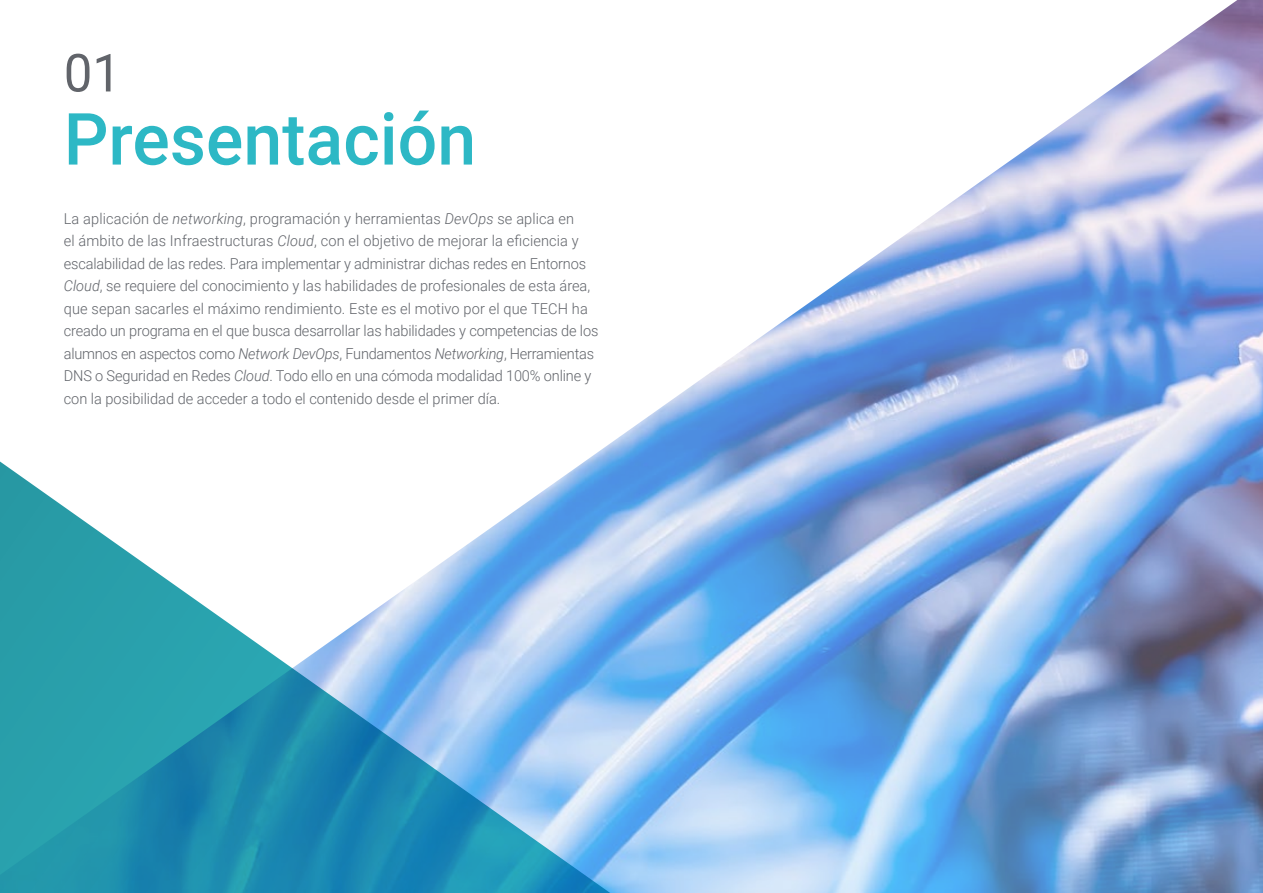
<style>
.page{position:relative;width:1263px;height:893px;background:#fff}
.page>*{position:absolute;margin:0;border:0;box-sizing:border-box;transform-origin:0 0}
.t1{font:500 72px "Roboto";color:#2db8c5}
.t2{font:52.5px "Roboto";color:#61646a}
.t3{font:300 15px/22.5px "Roboto";color:#61646a}
.s1{font-style:italic}
</style>
<div class="page">
<img style="left:607px;top:0;width:656px;height:893px">
<svg style="left:0;top:446px;width:640px;height:447px"></svg>
<h2 class="t2" style="left:64px;top:36px;width:59px">01</h2>
<h1 class="t1" style="left:64px;top:89px;width:414px">Presentación</h1>
<p class="t3" style="left:64px;top:207px;width:536px">La aplicación de <span class="s1">networking</span>, programación y herramientas <span class="s1">DevOps</span> se aplica en<br>el ámbito de las Infraestructuras <span class="s1">Cloud</span>, con el objetivo de mejorar la eficiencia y escalabilidad de las redes. Para implementar y administrar dichas redes en Entornos <span class="s1">Cloud</span>, se requiere del conocimiento y las habilidades de profesionales de esta área, que sepan sacarles el máximo rendimiento. Este es el motivo por el que TECH ha creado un programa en el que busca desarrollar las habilidades y competencias de los alumnos en aspectos como <span class="s1">Network DevOps</span>, Fundamentos <span class="s1">Networking</span>, Herramientas DNS o Seguridad en Redes <span class="s1">Cloud</span>. Todo ello en una cómoda modalidad 100% online y con la posibilidad de acceder a todo el contenido desde el primer día.</p>
</div>
